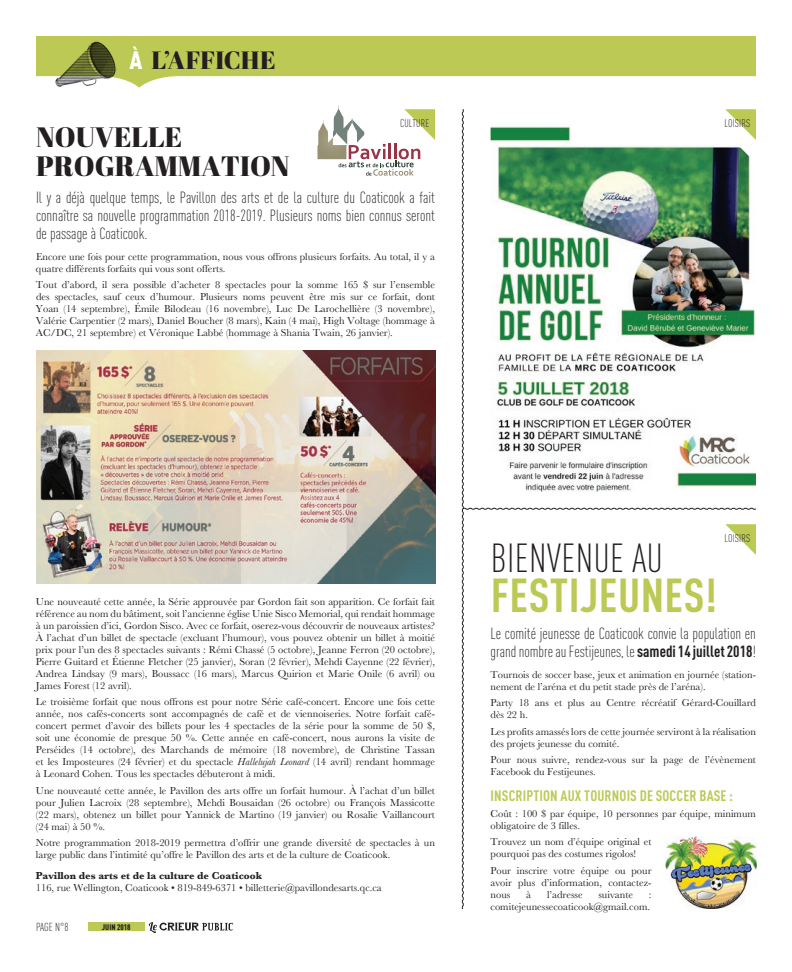
<style>
.page{position:relative;width:792px;height:972px;background:#fff}
.page>*{position:absolute;margin:0;border:0;box-sizing:border-box;transform-origin:0 0}
.t1{font:700 condensed 47px "DINOT";letter-spacing:.01em;color:#bcc955}
.t2{font:300 condensed 40px "DINOT";letter-spacing:.01em;color:#231f20}
.t3{font:28px/29px "Abril Fatface";color:#231f20}
.t4{font:25px "Abril Fatface";letter-spacing:.01em;color:#231f20}
.t5{font:300 condensed 16px/18px "DINOT";color:#231f20}
.t6{font:700 condensed 15px "DINOT";letter-spacing:.01em;color:#bcc955}
.t7{font:300 condensed 11.5px "DINOT";color:#231f20}
.t8{font:300 condensed 11px "DINOT";letter-spacing:.01em;color:#231f20}
.t9{font:10.5px/12px "Baskerville";color:#231f20}
.t10{font:700 10.5px "Baskerville";color:#231f20}
.t11{font:900 condensed 8px "DINOT";letter-spacing:.005em;color:#231f20}
.s1{font-family:"DINOT";font-weight:900;font-stretch:condensed;color:#fff}
.s2{font-family:"Bask Old Face"}
.s3{font-style:italic}
.s4{font-weight:700}
</style>
<div class="page">
<svg style="left:36px;top:36px;width:720px;height:52px;fill:#bcc955"></svg>
<img style="left:55px;top:41px;width:62px;height:47px">
<svg style="left:149px;top:922px;width:84px;height:11px"></svg>
<div style="left:88px;top:922px;width:56px;height:9px;background:#bcc955"></div>
<svg style="left:462px;top:109px;width:295px;height:801px"></svg>
<img style="left:36px;top:351px;width:399px;height:232px">
<img style="left:317px;top:120px;width:16px;height:39px">
<svg style="left:333px;top:106px;width:102px;height:70px"></svg>
<img style="left:665px;top:837px;width:92px;height:72px">
<h3 class="t4" style="left:129px;top:43px;width:148px"><span class="s1">À</span> L’AFFICHE</h3>
<p class="t8" style="left:400px;top:116px;width:31px">culture</p>
<p class="t8" style="left:725px;top:116px;width:27px">loisirs</p>
<h3 class="t3" style="left:36px;top:121px;width:255px">NOUVELLE<br>PROGRAMMATION</h3>
<h3 class="t5" style="left:36px;top:188px;width:401px;text-align:justify">Il y a déjà quelque temps, le Pavillon des arts et de la culture du Coaticook a fait connaître sa nouvelle programmation 2018-2019. Plusieurs noms bien connus seront de passage à Coaticook.</h3>
<p class="t9" style="left:36px;top:250px;width:401px">Encore une fois pour cette programmation, nous vous offrons plusieurs forfaits. Au total, il y a quatre différents forfaits qui vous sont offerts.</p>
<p class="t9" style="left:36px;top:279px;width:401px;text-align:justify">Tout d’abord, il sera possible d’acheter 8 spectacles pour la somme 165 <span class="s2">$</span> sur l’ensemble des spectacles, sauf ceux d’humour. Plusieurs noms peuvent être mis sur ce forfait, dont Yoan (14 septembre), Émile Bilodeau (16 novembre), Luc De Larochellière (3 novembre), Valérie Carpentier (2 mars), Daniel Boucher (8 mars), Kain (4 mai), High Voltage (hommage à AC/DC, 21 septembre) et Véronique Labbé (hommage à Shania Twain, 26 janvier).</p>
<p class="t9" style="left:36px;top:595px;width:401px;text-align:justify">Une nouveauté cette année, la Série approuvée par Gordon fait son apparition. Ce forfait fait référence au nom du bâtiment, soit l’ancienne église Unie Sisco Memorial, qui rendait hommage à un paroissien d’ici, Gordon Sisco. Avec ce forfait, oserez-vous découvrir de nouveaux artistes?<br>À l’achat d’un billet de spectacle (excluant l’humour), vous pouvez obtenir un billet à moitié prix pour l’un des 8 spectacles suivants : Rémi Chassé (5 octobre), Jeanne Ferron (20 octobre), Pierre Guitard et Étienne Fletcher (25 janvier), Soran (2 février), Mehdi Cayenne (22 février), Andrea Lindsay (9 mars), Boussacc (16 mars), Marcus Quirion et Marie Onile (6 avril) ou James Forest (12 avril).</p>
<p class="t9" style="left:36px;top:696px;width:401px;text-align:justify">Le troisième forfait que nous offrons est pour notre Série café-concert. Encore une fois cette année, nos cafés-concerts sont accompagnés de café et de viennoiseries. Notre forfait café&shy;concert permet d’avoir des billets pour les 4 spectacles de la série pour la somme de 50 <span class="s2">$</span>, soit une économie de presque 50 %. Cette année en café-concert, nous aurons la visite de Perséides (14 octobre), des Marchands de mémoire (18 novembre), de Christine Tassan et les Imposteures (24 février) et du spectacle <span class="s3">Hallelujah Leonard</span> (14 avril) rendant hommage à Leonard Cohen. Tous les spectacles débuteront à midi.</p>
<p class="t9" style="left:36px;top:784px;width:401px;text-align:justify">Une nouveauté cette année, le Pavillon des arts offre un forfait humour. À l’achat d’un billet pour Julien Lacroix (28 septembre), Mehdi Bousaidan (26 octobre) ou François Massicotte (22 mars), obtenez un billet pour Yannick de Martino (19 janvier) ou Rosalie Vaillancourt (24 mai) à 50 %.</p>
<p class="t9" style="left:36px;top:837px;width:401px">Notre programmation 2018-2019 permettra d’offrir une grande diversité de spectacles à un large public dans l’intimité qu’offre le Pavillon des arts et de la culture de Coaticook.</p>
<p class="t10" style="left:36px;top:868px;width:228px">Pavillon des arts et de la culture de Coaticook</p>
<p class="t9" style="left:36px;top:882px;width:347px">116, rue Wellington, Coaticook • 819-849-6371 • billetterie@pavillondesarts.qc.ca</p>
<p class="t7" style="left:36px;top:921px;width:5px">PAGE</p>
<p class="t7" style="left:55px;top:921px;width:15px">N°8</p>
<p class="t11" style="left:102px;top:922px;width:30px">juin 2018</p>
<p class="t8" style="left:725px;top:531px;width:27px">loisirs</p>
<h2 class="t2" style="left:491px;top:535px;width:174px">Bienvenue au</h2>
<h1 class="t1" style="left:491px;top:567px;width:227px">FESTIJEUNES!</h1>
<h3 class="t5" style="left:491px;top:624px;width:267px">Le comité jeunesse de Coaticook convie la population en grand nombre au Festijeunes, le <span class="s4">SAMEDI 14 JUILLET 2018</span>!</h3>
<p class="t9" style="left:491px;top:669px;width:267px">Tournois de soccer base, jeux et animation en journée (station&shy;nement de l’aréna et du petit stade près de l’aréna).</p>
<p class="t9" style="left:491px;top:697px;width:267px">Party 18 ans et plus au Centre récréatif Gérard-Couillard dès 22 h.</p>
<p class="t9" style="left:491px;top:726px;width:267px">Les profits amassés lors de cette journée serviront à la réalisation des projets jeunesse du comité.</p>
<p class="t9" style="left:491px;top:754px;width:267px">Pour nous suivre, rendez-vous sur la page de l’évènement<br>Facebook du Festijeunes.</p>
<h3 class="t6" style="left:491px;top:786px;width:244px">INSCRIPTION AUX TOURNOIS DE SOCCER BASE :</h3>
<p class="t9" style="left:491px;top:808px;width:267px">Coût : 100 <span class="s2">$</span> par équipe, 10 personnes par équipe, minimum obligatoire de 3 filles.</p>
<p class="t9" style="left:491px;top:836px;width:162px">Trouvez un nom d’équipe original et pourquoi pas des costumes rigolos!</p>
<p class="t9" style="left:491px;top:865px;width:163px;text-align:justify">Pour inscrire votre équipe ou pour avoir plus d’information, contactez&shy;nous</p>
<p class="t9" style="left:526px;top:889px;width:6px">à</p>
<p class="t9" style="left:547px;top:889px;width:37px">l’adresse</p>
<p class="t9" style="left:598px;top:889px;width:36px">suivante</p>
<p class="t9" style="left:491px;top:889px;width:162px;text-align:right">: comitejeunessecoaticook@gmail.com.</p>
</div>
